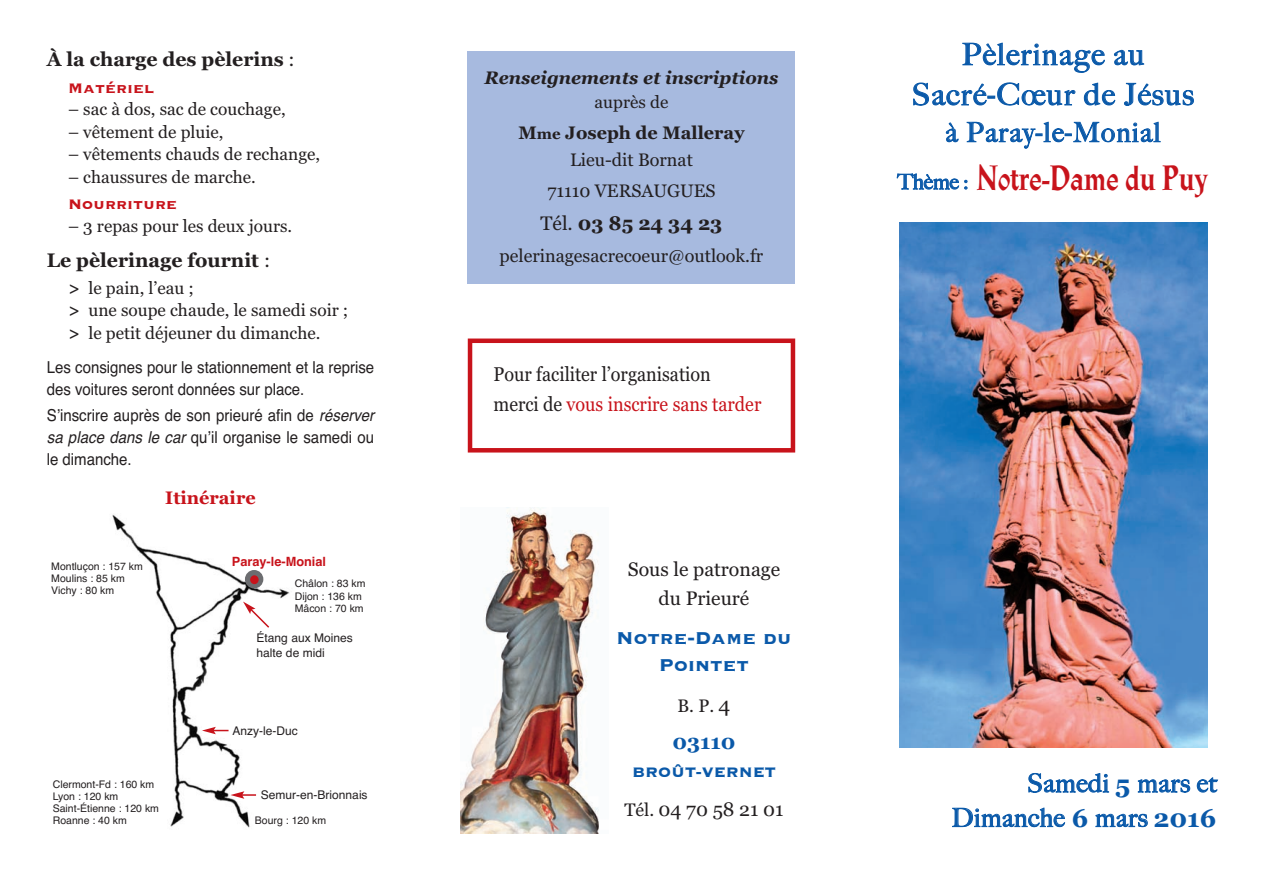
<style>
.page{position:relative;width:1263px;height:893px;background:#fff}
.page>*{position:absolute;margin:0;border:0;box-sizing:border-box;transform-origin:0 0}
.t1{font:700 32.4px "Cg Athenaeum";color:#c8131b;scale:.83 1}
.t2{font:500 30px/40px "Big Caslon";letter-spacing:.05em;color:#0a59a9;text-align:center}
.t3{font:500 27px "Big Caslon";letter-spacing:.05em;color:#0a59a9}
.t4{font:500 25.5px/34.5px "Big Caslon";letter-spacing:.025em;color:#0a59a9;text-align:right}
.t5{font:700 22.5px/27px "Copperplate";color:#0a59a9;text-align:center}
.t6{font:700 21px "Georgia";color:#0a59a9}
.t7{font:19.8px/30px "Georgia";color:#231f20;scale:.91 1}
.t8{font:700 19.5px "Georgia";color:#231f20}
.t9{font:19.5px/28.5px "Georgia";color:#231f20;text-align:center}
.t10{font:18px "Georgia";color:#231f20}
.t11{font:700 18px/27px "Georgia";color:#231f20;text-align:center}
.t12{font:italic 700 18px "Georgia";color:#231f20}
.t13{font:700 18px "Copperplate";color:#c8131b}
.t14{font:700 18px "Copperplate";color:#0a59a9}
.t15{font:700 18px "Georgia";color:#c8131b}
.t16{font:17.25px/22.5px "Georgia";color:#231f20}
.t17{font:16.5px/21.8px "Helvetica";color:#231f20;scale:.91 1}
.t18{font:700 12.75px "Helvetica";color:#c8131b}
.t19{font:12px/14.4px "Helvetica";color:#231f20}
.t20{font:10.5px/12px "Helvetica";color:#231f20}
.s1{font-weight:400}
.s2{font-weight:700}
.s3{font-style:italic}
.s4{font-size:15px}
.s5{color:#c8131b}
.s6{font-size:21px}
.s7{font-size:18px}
.s8{font-family:"Big Caslon";font-weight:500;font-size:21px;color:#0a59a9}
.s9{font-family:"Georgia";font-weight:700}
</style>
<div class="page">
<div style="left:468px;top:51px;width:327px;height:232px;background:#a7badf"></div>
<svg style="left:1028px;top:773px;width:81px;height:20px"></svg>
<svg style="left:1137px;top:779px;width:53px;height:14px"></svg>
<svg style="left:1196px;top:777px;width:22px;height:16px"></svg>
<svg style="left:952px;top:807px;width:113px;height:20px"></svg>
<svg style="left:1095px;top:813px;width:53px;height:14px"></svg>
<img style="left:460px;top:508px;width:139px;height:325px">
<div style="left:468px;top:339px;width:327px;height:114px;border:4px solid #c8131b"></div>
<img style="left:112px;top:514px;width:178px;height:314px">
<svg style="left:243px;top:601px;width:28px;height:28px"></svg>
<svg style="left:202px;top:727px;width:27px;height:7px"></svg>
<svg style="left:230px;top:791px;width:26px;height:8px"></svg>
<div style="left:245px;top:570px;width:18px;height:18px;background:#6c6d70;border-radius:50%"></div>
<div style="left:250px;top:575px;width:9px;height:9px;background:#c8131b;border-radius:50%"></div>
<svg style="left:962px;top:42px;width:143px;height:31px"></svg>
<svg style="left:1114px;top:49px;width:31px;height:17px"></svg>
<svg style="left:913px;top:82px;width:163px;height:24px"></svg>
<svg style="left:1083px;top:82px;width:33px;height:24px"></svg>
<svg style="left:1124px;top:82px;width:70px;height:24px"></svg>
<svg style="left:945px;top:122px;width:14px;height:21px"></svg>
<svg style="left:966px;top:121px;width:195px;height:28px"></svg>
<svg style="left:896px;top:173px;width:71px;height:17px"></svg>
<img style="left:900px;top:222px;width:307px;height:526px">
<p class="t8" style="left:47px;top:48px;width:249px">À la charge des pèlerins <span class="s1">:</span></p>
<p class="t13" style="left:68px;top:76px;width:88px">Matériel</p>
<p class="t16" style="left:68px;top:98px;width:219px">– sac à dos, sac de couchage,</p>
<p class="t16" style="left:68px;top:120px;width:157px">– vêtement de pluie,</p>
<p class="t16" style="left:68px;top:143px;width:254px">– vêtements chauds de rechange,</p>
<p class="t16" style="left:68px;top:165px;width:189px">– chaussures de marche.</p>
<p class="t13" style="left:68px;top:193px;width:111px">Nourriture</p>
<p class="t16" style="left:68px;top:215px;width:226px">– 3 repas pour les deux jours.</p>
<p class="t8" style="left:47px;top:249px;width:225px">Le pèlerinage fournit <span class="s1">:</span></p>
<p class="t16" style="left:68px;top:277px;width:282px"><span class="s2">&gt;</span> le pain, l’eau ;<br><span class="s2">&gt;</span> une soupe chaude, le samedi soir ; <span class="s2">&gt;</span> le petit déjeuner du dimanche.</p>
<p class="t17" style="left:47px;top:357px;width:361px">Les consignes pour le stationnement et la reprise des voitures seront données sur place.</p>
<p class="t17" style="left:47px;top:404px;width:361px;text-align:justify">Sʼinscrire auprès de son prieuré afin de <span class="s3">réserver sa place dans le car</span> quʼil organise le samedi ou le dimanche.</p>
<p class="t15" style="left:165px;top:487px;width:92px">Itinéraire</p>
<p class="t20" style="left:51px;top:561px;width:93px">Montluçon : 157 km<br>Moulins : 85 km<br>Vichy : 80 km</p>
<p class="t20" style="left:53px;top:779px;width:108px">Clermont-Fd : 160 km<br>Lyon : 120 km<br>Saint-Étienne : 120 km<br>Roanne : 40 km</p>
<p class="t18" style="left:232px;top:554px;width:96px">Paray-le-Monial</p>
<p class="t20" style="left:295px;top:577px;width:72px;line-height:12.6px">Châlon : 83 km<br>Dijon : 136 km<br>Mâcon : 70 km</p>
<p class="t19" style="left:257px;top:631px;width:98px">Étang aux Moines halte de midi</p>
<p class="t19" style="left:232px;top:724px;width:67px">Anzy-le-Duc</p>
<p class="t19" style="left:261px;top:787px;width:108px">Semur-en-Brionnais</p>
<p class="t20" style="left:255px;top:814px;width:73px">Bourg : 120 km</p>
<p class="t12" style="left:484px;top:67px;width:296px">Renseignements et inscriptions</p>
<p class="t16" style="left:595px;top:90px;width:75px">auprès de</p>
<p class="t11" style="left:518px;top:119px;width:227px">M<span class="s4">me</span> Joseph de Malleray<br><span class="s1">Lieu-dit Bornat</span></p>
<p class="t10" style="left:547px;top:181px;width:170px">71110 VERSAUGUES</p>
<p class="t8" style="left:540px;top:212px;width:183px"><span class="s1">Tél.</span> 03 85 24 34 23</p>
<p class="t10" style="left:500px;top:245px;width:265px">pelerinagesacrecoeur@outlook.fr</p>
<p class="t7" style="left:493px;top:359px;width:296px">Pour faciliter l’organisation<br>merci de <span class="s5">vous inscrire sans tarder</span></p>
<p class="t9" style="left:628px;top:555px;width:154px">Sous le patronage du Prieuré</p>
<h3 class="t5" style="left:616px;top:623px;width:177px">Notre-Dame du<br>Pointet</h3>
<p class="t10" style="left:677px;top:696px;width:54px">B. P. <span class="s6">4</span></p>
<p class="t6" style="left:672px;top:729px;width:65px">03110</p>
<p class="t14" style="left:632px;top:761px;width:145px">BROÛT-VERNET</p>
<p class="t9" style="left:624px;top:795px;width:161px"><span class="s7">Tél.</span> 04 70 58 21 01</p>
<h2 class="t2" style="left:912px;top:35px;width:284px">Pèlerinage au<br>Sacré-Cœur de Jésus</h2>
<h3 class="t3" style="left:945px;top:117px;width:216px">à Paray-le-Monial</h3>
<h1 class="t1" style="left:897px;top:159px;width:376px"><span class="s8">Thème :</span> Notre-Dame du Puy</h1>
<h3 class="t4" style="left:951px;top:766px;width:267px">Samedi <span class="s9">5</span> mars et<br>Dimanche <span class="s9">6</span> mars <span class="s9">2016</span></h3>
</div>
